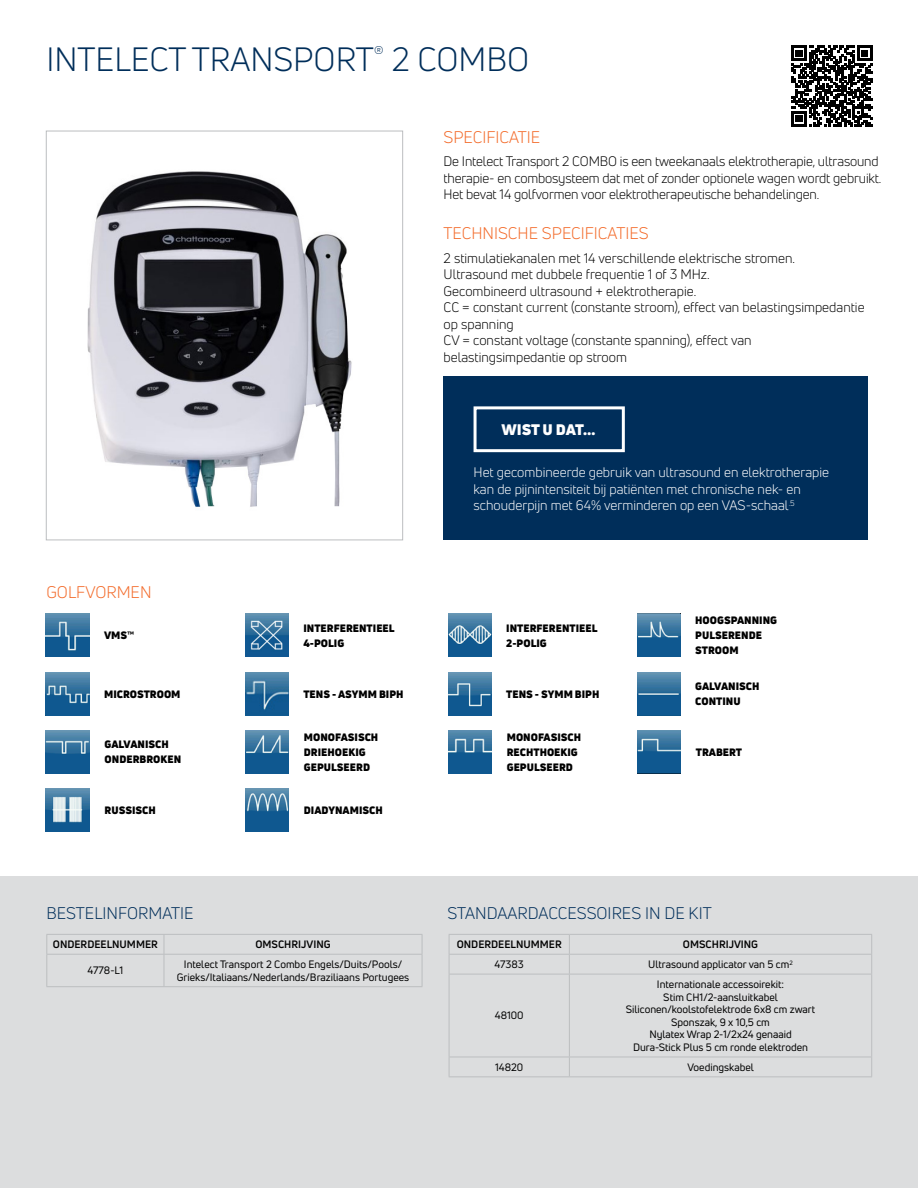
<style>
.page{position:relative;width:918px;height:1188px;background:#fff}
.page>*{position:absolute;margin:0;border:0;box-sizing:border-box;transform-origin:0 0}
.t1{font:33px "Uni Neue";color:#002e5a}
.t2{font:16.5px "Uni Neue";color:#f36a29}
.t3{font:16.5px "Uni Neue";color:#002e5a}
.t4{font:900 15px "Uni Neue";letter-spacing:-.01em;color:#fff}
.t5{font:13.5px/16.5px "Uni Neue";color:#000}
.t6{font:13.5px/16.5px "Uni Neue";color:#fff}
.t7{font:10.5px/12.6px "Uni Neue";color:#000;text-align:center}
.t8{font:900 10.5px/15px "Uni Neue";color:#000}
.t9{font:700 10.5px "Uni Neue";color:#000}
</style>
<div class="page">
<img style="left:87px;top:171px;width:265px;height:336px">
<div style="left:46px;top:131px;width:357px;height:409px;border:1px solid #bcbec0"></div>
<img style="left:46px;top:614px;width:43px;height:43px">
<img style="left:245px;top:614px;width:43px;height:43px">
<img style="left:637px;top:614px;width:43px;height:43px">
<img style="left:46px;top:672px;width:43px;height:43px">
<img style="left:245px;top:672px;width:43px;height:43px">
<img style="left:448px;top:672px;width:43px;height:43px">
<img style="left:637px;top:672px;width:43px;height:43px">
<img style="left:46px;top:730px;width:43px;height:43px">
<img style="left:245px;top:730px;width:43px;height:43px">
<img style="left:448px;top:730px;width:43px;height:43px">
<img style="left:637px;top:730px;width:43px;height:43px">
<img style="left:46px;top:788px;width:43px;height:44px">
<img style="left:245px;top:788px;width:43px;height:44px">
<div style="left:0;top:877px;width:918px;height:311px;background:#dcddde"></div>
<img style="left:448px;top:614px;width:43px;height:43px">
<div style="left:444px;top:376px;width:424px;height:164px;background:#002e5a"></div>
<div style="left:474px;top:406px;width:151px;height:46px;border:3px solid #fff"></div>
<hr style="left:46px;top:934px;width:118px;height:1px;background:#bcbec0">
<svg style="left:46px;top:935px;width:1px;height:19px"></svg>
<hr style="left:164px;top:934px;width:258px;height:1px;background:#bcbec0">
<svg style="left:164px;top:935px;width:1px;height:19px"></svg>
<svg style="left:422px;top:935px;width:1px;height:19px"></svg>
<hr style="left:46px;top:954px;width:118px;height:1px;background:#bcbec0">
<hr style="left:46px;top:955px;width:1px;height:31px;background:#bcbec0">
<hr style="left:164px;top:954px;width:258px;height:1px;background:#bcbec0">
<hr style="left:164px;top:955px;width:1px;height:31px;background:#bcbec0">
<hr style="left:422px;top:955px;width:1px;height:31px;background:#bcbec0">
<hr style="left:46px;top:986px;width:118px;height:1px;background:#bcbec0">
<hr style="left:164px;top:986px;width:258px;height:1px;background:#bcbec0">
<hr style="left:449px;top:934px;width:120px;height:1px;background:#bcbec0">
<hr style="left:569px;top:934px;width:303px;height:1px;background:#bcbec0">
<hr style="left:449px;top:954px;width:120px;height:1px;background:#bcbec0">
<svg style="left:449px;top:935px;width:1px;height:39px"></svg>
<hr style="left:569px;top:954px;width:303px;height:1px;background:#bcbec0">
<svg style="left:569px;top:935px;width:1px;height:39px"></svg>
<svg style="left:871px;top:935px;width:1px;height:39px"></svg>
<hr style="left:449px;top:974px;width:120px;height:1px;background:#bcbec0">
<hr style="left:449px;top:974px;width:1px;height:83px;background:#bcbec0">
<hr style="left:569px;top:974px;width:303px;height:1px;background:#bcbec0">
<hr style="left:569px;top:974px;width:1px;height:83px;background:#bcbec0">
<hr style="left:871px;top:974px;width:1px;height:83px;background:#bcbec0">
<hr style="left:449px;top:1057px;width:120px;height:1px;background:#bcbec0">
<svg style="left:449px;top:1058px;width:1px;height:18px"></svg>
<hr style="left:569px;top:1057px;width:303px;height:1px;background:#bcbec0">
<svg style="left:569px;top:1058px;width:1px;height:18px"></svg>
<svg style="left:871px;top:1058px;width:1px;height:18px"></svg>
<hr style="left:449px;top:1076px;width:120px;height:1px;background:#bcbec0">
<hr style="left:569px;top:1076px;width:303px;height:1px;background:#bcbec0">
<svg style="left:791px;top:46px;width:81px;height:81px"></svg>
<h1 class="t1" style="left:46px;top:39px;width:484px">INTELECT TRANSPORT<sup>®</sup> 2 COMBO</h1>
<p class="t2" style="left:444px;top:127px;width:98px">SPECIFICATIE</p>
<p class="t5" style="left:444px;top:153px;width:439px">De Intelect Transport 2 COMBO is een tweekanaals elektrotherapie, ultrasound therapie- en combosysteem dat met of zonder optionele wagen wordt gebruikt.<br>Het bevat 14 golfvormen voor elektrotherapeutische behandelingen.</p>
<p class="t2" style="left:444px;top:224px;width:207px">TECHNISCHE SPECIFICATIES</p>
<p class="t5" style="left:444px;top:250px;width:423px">2 stimulatiekanalen met 14 verschillende elektrische stromen.<br>Ultrasound met dubbele frequentie 1 of 3 MHz.<br>Gecombineerd ultrasound + elektrotherapie.<br>CC = constant current (constante stroom), effect van belastingsimpedantie op spanning<br>CV = constant voltage (constante spanning), effect van belastingsimpedantie op stroom</p>
<p class="t4" style="left:502px;top:419px;width:95px">WIST U DAT…</p>
<p class="t2" style="left:46px;top:582px;width:107px">GOLFVORMEN</p>
<p class="t6" style="left:474px;top:464px;width:357px">Het gecombineerde gebruik van ultrasound en elektrotherapie kan de pijnintensiteit bij patiënten met chronische nek- en schouderpijn met 64% verminderen op een VAS-schaal<sup>.5</sup></p>
<p class="t8" style="left:104px;top:628px;width:32px">VMS™</p>
<p class="t8" style="left:303px;top:620px;width:93px">INTERFERENTIEEL<br>4-POLIG</p>
<p class="t8" style="left:506px;top:620px;width:93px">INTERFERENTIEEL<br>2-POLIG</p>
<p class="t8" style="left:695px;top:613px;width:83px">HOOGSPANNING<br>PULSERENDE<br>STROOM</p>
<p class="t8" style="left:104px;top:686px;width:78px">MICROSTROOM</p>
<p class="t8" style="left:303px;top:686px;width:102px">TENS - ASYMM BIPH</p>
<p class="t8" style="left:506px;top:686px;width:95px">TENS - SYMM BIPH</p>
<p class="t8" style="left:695px;top:679px;width:66px">GALVANISCH<br>CONTINU</p>
<p class="t8" style="left:105px;top:737px;width:78px">GALVANISCH<br>ONDERBROKEN</p>
<p class="t8" style="left:304px;top:729px;width:76px">MONOFASISCH<br>DRIEHOEKIG<br>GEPULSEERD</p>
<p class="t8" style="left:507px;top:729px;width:76px">MONOFASISCH<br>RECHTHOEKIG<br>GEPULSEERD</p>
<p class="t8" style="left:696px;top:744px;width:48px">TRABERT</p>
<p class="t8" style="left:105px;top:803px;width:53px">RUSSISCH</p>
<p class="t8" style="left:304px;top:803px;width:80px">DIADYNAMISCH</p>
<p class="t3" style="left:46px;top:903px;width:149px">BESTELINFORMATIE</p>
<p class="t9" style="left:53px;top:938px;width:106px">ONDERDEELNUMMER</p>
<p class="t9" style="left:255px;top:938px;width:77px">OMSCHRIJVING</p>
<p class="t7" style="left:88px;top:964px;width:37px">4778-L1</p>
<p class="t7" style="left:177px;top:958px;width:234px">Intelect Transport 2 Combo Engels/Duits/Pools/<br>Grieks/Italiaans/Nederlands/Braziliaans Portugees</p>
<p class="t3" style="left:448px;top:903px;width:266px">STANDAARDACCESSOIRES IN DE KIT</p>
<p class="t9" style="left:457px;top:938px;width:106px">ONDERDEELNUMMER</p>
<p class="t9" style="left:683px;top:938px;width:77px">OMSCHRIJVING</p>
<p class="t7" style="left:495px;top:958px;width:31px">47383</p>
<p class="t7" style="left:648px;top:958px;width:146px">Ultrasound applicator van 5 cm<sup>2</sup></p>
<p class="t7" style="left:495px;top:1009px;width:30px">48100</p>
<p class="t7" style="left:626px;top:978px;width:191px">Internationale accessoirekit:<br>Stim CH1/2-aansluitkabel<br>Siliconen/koolstofelektrode 6x8 cm zwart<br>Sponszak, 9 x 10,5 cm<br>Nylatex Wrap 2-1/2x24 genaaid<br>Dura-Stick Plus 5 cm ronde elektroden</p>
<p class="t7" style="left:495px;top:1061px;width:30px">14820</p>
<p class="t7" style="left:687px;top:1061px;width:68px">Voedingskabel</p>
</div>
